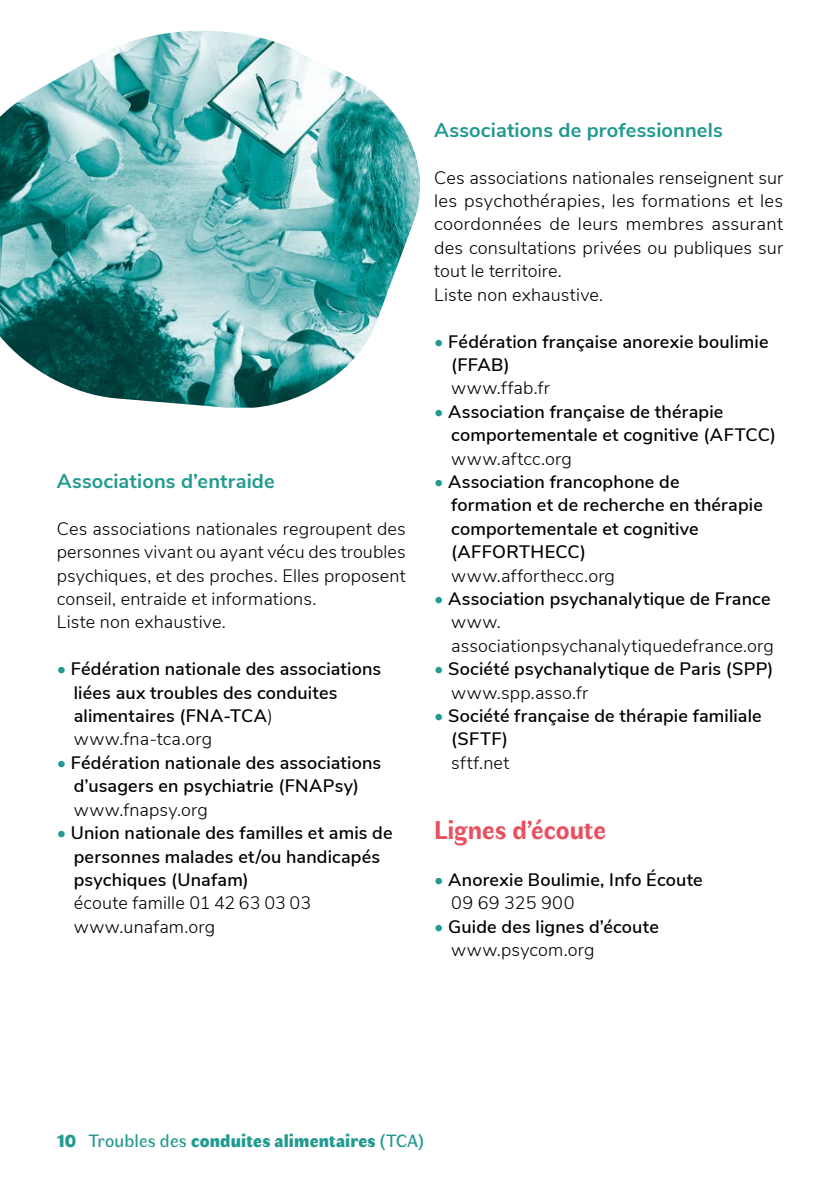
<style>
.page{position:relative;width:840px;height:1191px;background:#fff}
.page>*{position:absolute;margin:0;border:0;box-sizing:border-box;transform-origin:0 0}
.T1{font:700 26px "Faune Text";color:#ea4f5f}
.T2{font:700 20px "Nunito Sans";letter-spacing:.01em;color:#229a90}
.puce1{font:600 18px/23.4px "Nunito Sans";letter-spacing:.01em;color:#000}
.CORPS{font:300 18px/23.4px "Nunito Sans";letter-spacing:.01em;color:#000;text-align:justify}
.puce1-2{font:300 18px/23.4px "Nunito Sans";letter-spacing:.01em;color:#000}
.t1{font:900 18px "Faune Display";letter-spacing:.01em;color:#229a90}
.s1{font-weight:300;color:#229a90}
.s2{font-weight:300}
.s3{color:#229a90}
.s4{font-weight:600}
.s5{font-family:"Faune Text";font-weight:400}
</style>
<div class="page">
<img style="left:0;top:31px;width:420px;height:377px">
<p class="T2" style="left:57px;top:466px;width:219px">Associations d’entraide</p>
<p class="CORPS" style="left:57px;top:516px;width:350px">Ces associations nationales regroupent des personnes vivant ou ayant vécu des troubles psychiques, et des proches. Elles proposent conseil, entraide et informations.</p>
<p class="CORPS" style="left:57px;top:609px;width:170px">Liste non exhaustive.</p>
<p class="puce1" style="left:74px;top:656px;width:309px;text-indent:-17px"><span class="s1">•</span> Fédération nationale des associations liées aux troubles des conduites alimentaires (FNA-TCA<span class="s2">)</span></p>
<p class="puce1-2" style="left:74px;top:726px;width:140px">www.fna-tca.org</p>
<p class="puce1" style="left:57px;top:750px;width:326px;text-align:center"><span class="s1">•</span> Fédération nationale des associations d’usagers en psychiatrie (FNAPsy)</p>
<p class="puce1-2" style="left:74px;top:796px;width:135px">www.fnapsy.org</p>
<p class="puce1" style="left:74px;top:820px;width:320px;text-indent:-17px"><span class="s1">•</span> Union nationale des familles et amis de personnes malades et/ou handicapés psychiques (Unafam)</p>
<p class="puce1-2" style="left:74px;top:890px;width:239px">écoute famille 01 42 63 03 03 www.unafam.org</p>
<p class="T2" style="left:434px;top:115px;width:290px">Associations de professionnels</p>
<p class="CORPS" style="left:434px;top:165px;width:350px">Ces associations nationales renseignent sur les psychothérapies, les formations et les coordonnées de leurs membres assurant des consultations privées ou publiques sur tout le territoire.</p>
<p class="CORPS" style="left:434px;top:282px;width:170px">Liste non exhaustive.</p>
<p class="puce1" style="left:451px;top:328px;width:319px;text-indent:-17px"><span class="s1">•</span> Fédération française anorexie boulimie (FFAB)<br><span class="s2">www.ffab.fr</span></p>
<p class="puce1" style="left:451px;top:399px;width:326px;text-indent:-17px"><span class="s1">•</span> Association française de thérapie comportementale et cognitive (AFTCC) <span class="s2">www.aftcc.org</span></p>
<p class="puce1" style="left:451px;top:469px;width:313px;text-indent:-17px"><span class="s1">•</span> Association francophone de formation et de recherche en thérapie comportementale et cognitive (AFFORTHECC)<br><span class="s2">www.afforthecc.org</span></p>
<p class="puce1-2" style="left:451px;top:586px;width:324px;text-indent:-17px"><span class="s3">•</span> <span class="s4">Association psychanalytique de France </span>www. associationpsychanalytiquedefrance.org</p>
<p class="puce1" style="left:451px;top:656px;width:324px;text-indent:-17px"><span class="s1">•</span> Société psychanalytique de Paris (SPP) <span class="s2">www.spp.asso.fr</span></p>
<p class="puce1" style="left:451px;top:703px;width:312px;text-indent:-17px"><span class="s1">•</span> Société française de thérapie familiale (SFTF)<br><span class="s2">sftf.net</span></p>
<p class="T1" style="left:434px;top:812px;width:173px">Lignes d’écoute</p>
<p class="puce1" style="left:451px;top:867px;width:253px;text-indent:-17px"><span class="s1">•</span> Anorexie Boulimie, Info Écoute<br><span class="s2">09 69 325 900</span></p>
<p class="puce1" style="left:451px;top:913px;width:209px;text-indent:-17px"><span class="s1">•</span> Guide des lignes d’écoute <span class="s2">www.psycom.org</span></p>
<p class="t1" style="left:57px;top:1127px;width:368px">10 <span class="s5">Troubles des</span> conduites alimentaires <span class="s5">(TCA)</span></p>
</div>
